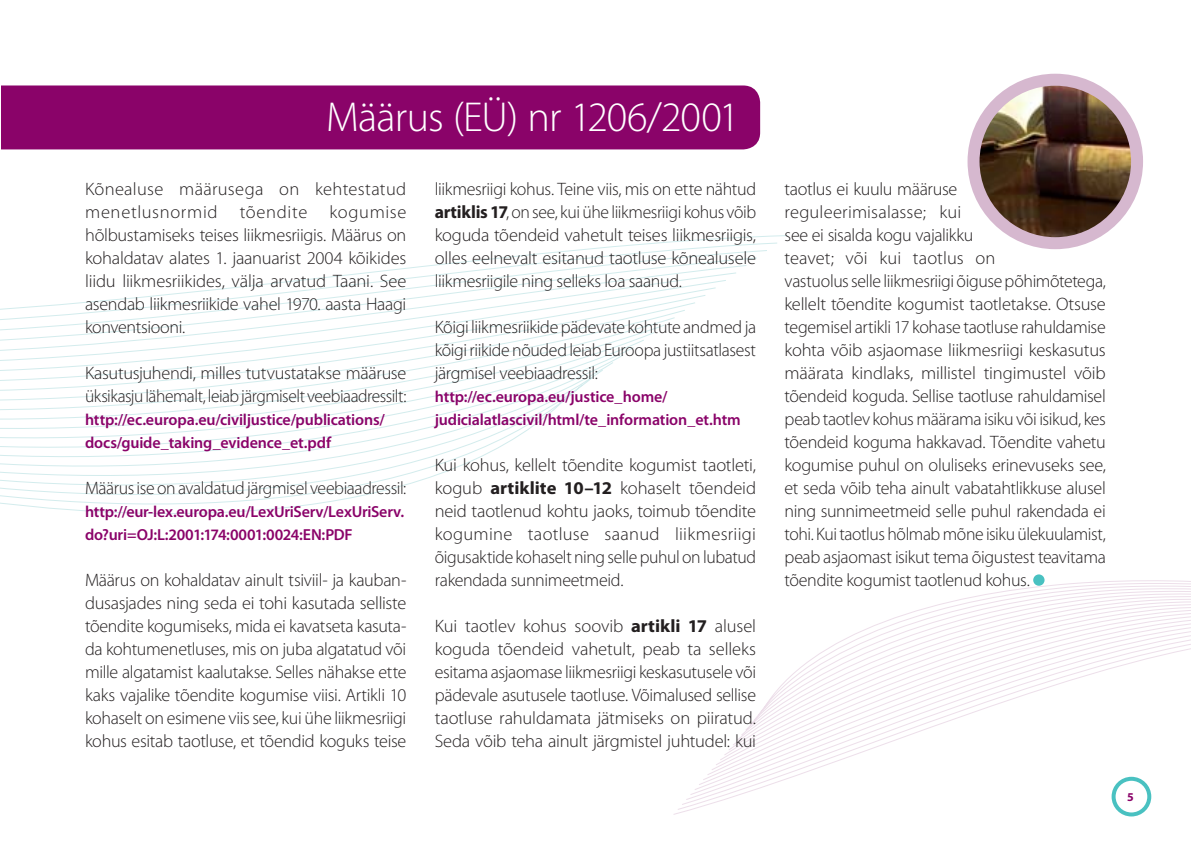
<style>
.page{position:relative;width:1191px;height:842px;background:#fff}
.page>*{position:absolute;margin:0;border:0;box-sizing:border-box;transform-origin:0 0}
.t1{font:300 42px "Myriad Pro";letter-spacing:-.02em;color:#fff}
.t2{font:300 18px/23px "Myriad Pro";letter-spacing:-.02em;color:#231f20;text-align:justify}
.t3{font:600 16px/23px "Myriad Pro";letter-spacing:-.01em;color:#8a0369}
.t4{font:700 12px "Myriad Pro";color:#8a0369}
.s1{font-weight:700}
</style>
<div class="page">
<svg style="left:0;top:101px;width:788px;height:413px"></svg>
<svg style="left:673px;top:575px;width:518px;height:241px"></svg>
<div style="left:1px;top:85px;width:759px;height:64px;background:#8a0369"></div>
<hr style="left:0;top:77px;width:1px;height:79px;background:#fff">
<div style="left:1033px;top:574px;width:11px;height:12px;background:#49c1c1;border-radius:50%"></div>
<img style="left:973px;top:80px;width:164px;height:163px;border-radius:82px">
<div style="left:967px;top:74px;width:176px;height:175px;border:12px solid #d6b8cf;border-radius:50%"></div>
<h1 class="t1" style="left:326px;top:92px;width:415px">Määrus (EÜ) nr 1206/2001</h1>
<p class="t2" style="left:85px;top:177px;width:323px">Kõnealuse määrusega on kehtestatud menetlusnormid tõendite kogumise hõlbustamiseks teises liikmesriigis. Määrus on kohaldatav alates 1. jaanuarist 2004 kõikides liidu liikmesriikides, välja arvatud Taani. See asendab liikmesriikide vahel 1970. aasta Haagi konventsiooni.</p>
<p class="t2" style="left:85px;top:361px;width:323px">Kasutusjuhendi, milles tutvustatakse määruse üksikasju lähemalt, leiab järgmiselt veebiaadressilt:</p>
<p class="t3" style="left:85px;top:407px;width:301px">http://ec.europa.eu/civiljustice/publications/ docs/guide_taking_evidence_et.pdf</p>
<p class="t2" style="left:85px;top:476px;width:323px">Määrus ise on avaldatud järgmisel veebiaadressil:</p>
<p class="t3" style="left:85px;top:499px;width:320px">http://eur-lex.europa.eu/LexUriServ/LexUriServ. do?uri=OJ:L:2001:174:0001:0024:EN:PDF</p>
<p class="t2" style="left:85px;top:568px;width:323px">Määrus on kohaldatav ainult tsiviil- ja kauban&shy;dusasjades ning seda ei tohi kasutada selliste tõendite kogumiseks, mida ei kavatseta kasuta&shy;da kohtumenetluses, mis on juba algatatud või mille algatamist kaalutakse. Selles nähakse ette kaks vajalike tõendite kogumise viisi. Artikli 10 kohaselt on esimene viis see, kui ühe liikmesriigi kohus esitab taotluse, et tõendid koguks teise</p>
<p class="t2" style="left:435px;top:177px;width:323px">liikmesriigi kohus. Teine viis, mis on ette nähtud <span class="s1">artiklis 17</span>, on see, kui ühe liikmesriigi kohus võib koguda tõendeid vahetult teises liikmesriigis, olles eelnevalt esitanud taotluse kõnealusele liikmesriigile ning selleks loa saanud.</p>
<p class="t2" style="left:435px;top:315px;width:323px">Kõigi liikmesriikide pädevate kohtute andmed ja kõigi riikide nõuded leiab Euroopa justiitsatlasest järgmisel veebiaadressil:</p>
<p class="t3" style="left:435px;top:384px;width:307px">http://ec.europa.eu/justice_home/ judicialatlascivil/html/te_information_et.htm</p>
<p class="t2" style="left:435px;top:453px;width:323px">Kui kohus, kellelt tõendite kogumist taotleti, kogub <span class="s1">artiklite 10–12</span> kohaselt tõendeid neid taotlenud kohtu jaoks, toimub tõendite kogumine taotluse saanud liikmesriigi õigusaktide kohaselt ning selle puhul on lubatud rakendada sunnimeetmeid.</p>
<p class="t2" style="left:435px;top:614px;width:323px">Kui taotlev kohus soovib <span class="s1">artikli 17</span> alusel koguda tõendeid vahetult, peab ta selleks esitama asjaomase liikmesriigi keskasutusele või pädevale asutusele taotluse. Võimalused sellise taotluse rahuldamata jätmiseks on piiratud.<br>Seda võib teha ainult järgmistel juhtudel: kui</p>
<p class="t2" style="left:784px;top:177px;width:323px;text-align:left">taotlus ei kuulu määruse<br>reguleerimisalasse; kui<br>see ei sisalda kogu vajalikku<br>teavet; või kui taotlus on<br>vastuolus selle liikmesriigi õiguse põhimõtetega, kellelt tõendite kogumist taotletakse. Otsuse tegemisel artikli 17 kohase taotluse rahuldamise kohta võib asjaomase liikmesriigi keskasutus määrata kindlaks, millistel tingimustel võib tõendeid koguda. Sellise taotluse rahuldamisel peab taotlev kohus määrama isiku või isikud, kes tõendeid koguma hakkavad. Tõendite vahetu kogumise puhul on oluliseks erinevuseks see, et seda võib teha ainult vabatahtlikkuse alusel ning sunnimeetmeid selle puhul rakendada ei tohi. Kui taotlus hõlmab mõne isiku ülekuulamist, peab asjaomast isikut tema õigustest teavitama tõendite kogumist taotlenud kohus.</p>
<p class="t4" style="left:1127px;top:789px;width:8px">5</p>
</div>
